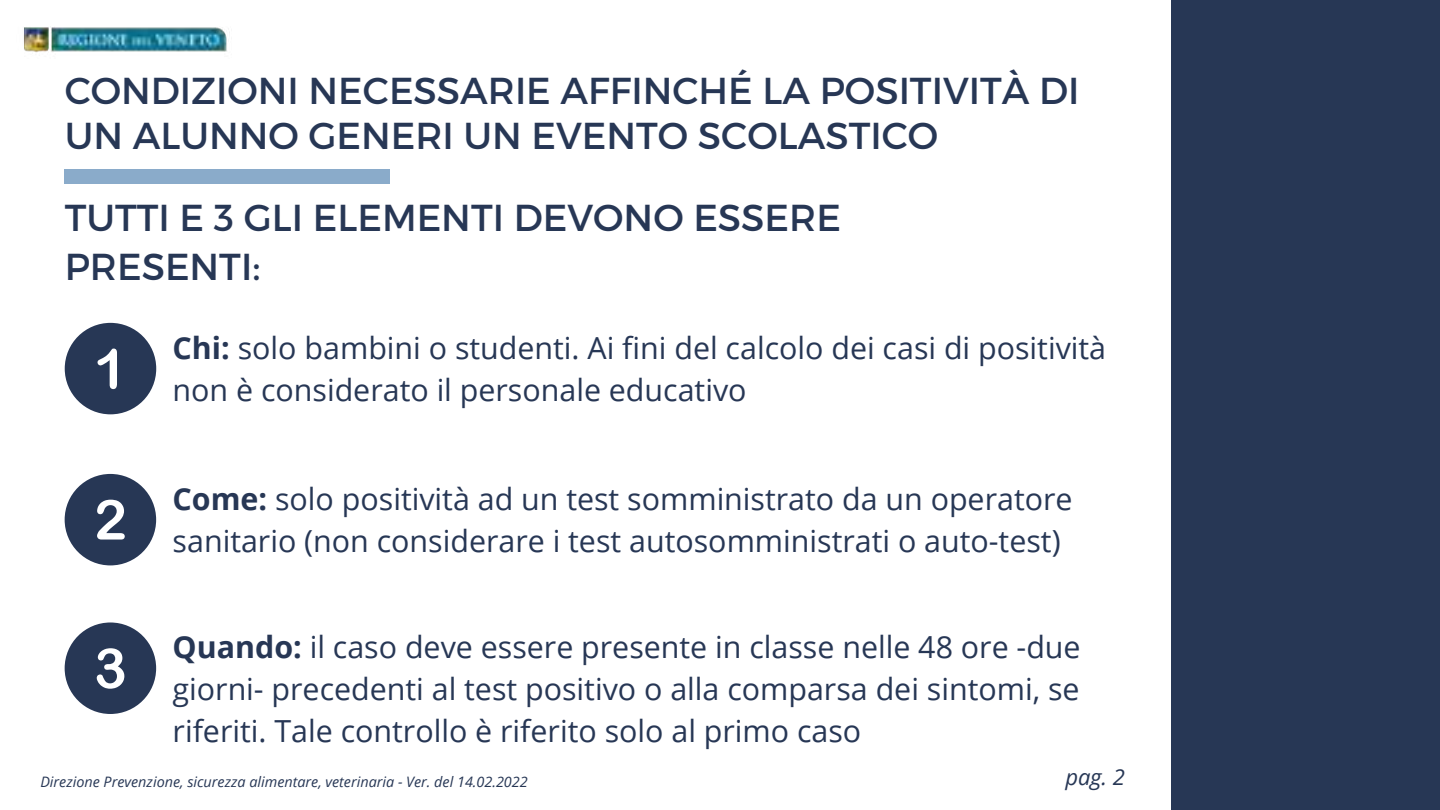
<style>
.page{position:relative;width:1440px;height:810px;background:#fff}
.page>*{position:absolute;margin:0;border:0;box-sizing:border-box;transform-origin:0 0}
.t1{font:37.5px/44.2px "Montserrat";color:#273755}
.t2{font:30.4px/42px "Open Sans";color:#273755}
.t3{font:italic 22px "Open Sans";color:#273755}
.t4{font:italic 14.4px "Open Sans";color:#273755}
.s1{font-weight:700}
</style>
<div class="page">
<div style="left:65px;top:169px;width:325px;height:14px;background:#8aabca"></div>
<div style="left:65px;top:474px;width:91px;height:91px;background:#273755;border-radius:50%"></div>
<svg style="left:97px;top:500px;width:28px;height:40px"></svg>
<div style="left:65px;top:323px;width:91px;height:91px;background:#273755;border-radius:50%"></div>
<svg style="left:98px;top:349px;width:19px;height:40px"></svg>
<div style="left:65px;top:622px;width:91px;height:92px;background:#273755;border-radius:50%"></div>
<svg style="left:97px;top:648px;width:27px;height:41px"></svg>
<div style="left:1171px;top:0;width:269px;height:810px;background:#273755"></div>
<img style="left:24px;top:27px;width:206px;height:26px">
<p class="t1" style="left:65px;top:67px;width:1016px">CONDIZIONI NECESSARIE AFFINCHÉ LA POSITIVITÀ DI<br>UN ALUNNO GENERI UN EVENTO SCOLASTICO</p>
<p class="t1" style="left:65px;top:192px;width:778px;line-height:48.8px">TUTTI E 3 GLI ELEMENTI DEVONO ESSERE<br>PRESENTI:</p>
<p class="t2" style="left:173px;top:326px;width:925px"><span class="s1">Chi:</span> solo bambini o studenti. Ai fini del calcolo dei casi di positività non è considerato il personale educativo</p>
<p class="t2" style="left:173px;top:477px;width:901px"><span class="s1">Come:</span> solo positività ad un test somministrato da un operatore sanitario (non considerare i test autosomministrati o auto-test)</p>
<p class="t2" style="left:173px;top:626px;width:910px;text-align:justify"><span class="s1">Quando:</span> il caso deve essere presente in classe nelle 48 ore -due giorni- precedenti al test positivo o alla comparsa dei sintomi, se riferiti. Tale controllo è riferito solo al primo caso</p>
<p class="t4" style="left:40px;top:772px;width:489px">Direzione Prevenzione, sicurezza alimentare, veterinaria - Ver. del 14.02.2022</p>
<p class="t3" style="left:1065px;top:762px;width:61px">pag. 2</p>
</div>
